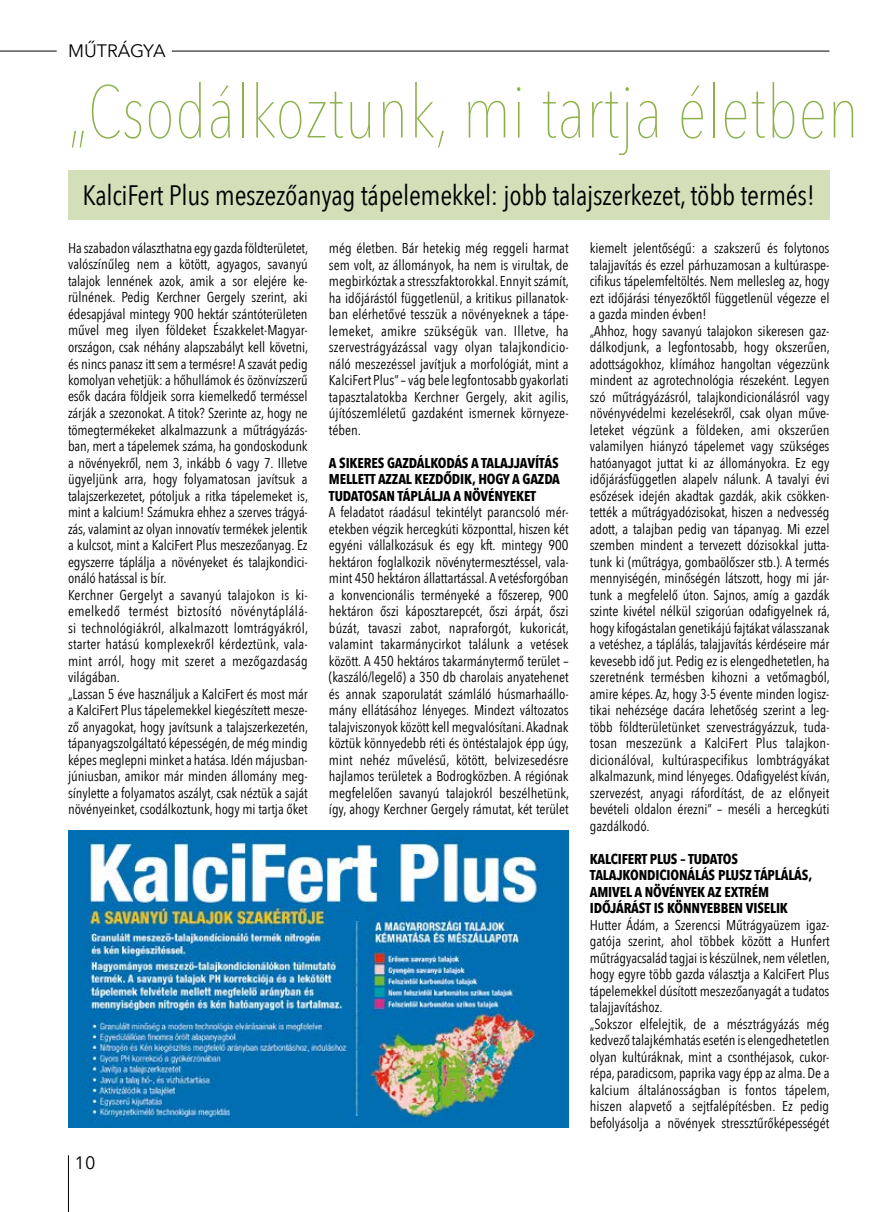
<style>
.page{position:relative;width:872px;height:1212px;background:#fff}
.page>*{position:absolute;margin:0;border:0;box-sizing:border-box;transform-origin:0 0}
.t1{font:200 73.35px "Avenir Next Condensed";letter-spacing:.005em;color:#8db14a}
.t2{font:28.05px "Avenir Next Condensed";letter-spacing:-.01em;color:#000}
.t3{font:18px "Avenir Next";color:#000}
.t4{font:14.25px/16.5px "Avenir Next Condensed";letter-spacing:-.005em;color:#000}
.t5{font:700 14.25px/16.5px "Avenir Next Condensed";letter-spacing:-.01em;color:#000;text-align:justify}
</style>
<div class="page">
<img style="left:68px;top:830px;width:500px;height:297px">
<div style="left:68px;top:170px;width:761px;height:50px;background:#d3dfb9"></div>
<hr style="left:0;top:51px;width:57px;height:1px;background:#000">
<hr style="left:172px;top:51px;width:657px;height:1px;background:#000">
<hr style="left:68px;top:1155px;width:1px;height:57px;background:#000">
<p class="t3" style="left:68px;top:36px;width:99px">MŰTRÁGYA</p>
<h1 class="t1" style="left:68px;top:68px;width:792px">„Csodálkoztunk, mi tartja életben</h1>
<h2 class="t2" style="left:82px;top:171px;width:734px">KalciFert Plus meszezőanyag tápelemekkel: jobb talajszerkezet, több termés!</h2>
<p class="t4" style="left:68px;top:239px;width:241px">Ha szabadon választhatna egy gazda földterületet, valószínűleg nem a kötött, agyagos, savanyú talajok lennének azok, amik a sor elejére ke&shy;rülnének. Pedig Kerchner Gergely szerint, aki édesapjával mintegy 900 hektár szántóterületen művel meg ilyen földeket Északkelet-Magyar&shy;országon, csak néhány alapszabályt kell követni, és nincs panasz itt sem a termésre! A szavát pedig komolyan vehetjük: a hőhullámok és özönvízszerű esők dacára földjeik sorra kiemelkedő terméssel zárják a szezonokat. A titok? Szerinte az, hogy ne tömegtermékeket alkalmazzunk a műtrágyázás&shy;ban, mert a tápelemek száma, ha gondoskodunk a növényekről, nem 3, inkább 6 vagy 7. Illetve ügyeljünk arra, hogy folyamatosan javítsuk a talajszerkezetet, pótoljuk a ritka tápelemeket is, mint a kalcium! Számukra ehhez a szerves trágyá&shy;zás, valamint az olyan innovatív termékek jelentik a kulcsot, mint a KalciFert Plus meszezőanyag. Ez egyszerre táplálja a növényeket és talajkondici&shy;onáló hatással is bír.<br>Kerchner Gergelyt a savanyú talajokon is ki&shy;emelkedő termést biztosító növénytáplálá&shy;si technológiákról, alkalmazott lomtrágyákról, starter hatású komplexekről kérdeztünk, vala&shy;mint arról, hogy mit szeret a mezőgazdaság világában.<br>„Lassan 5 éve használjuk a KalciFert és most már a KalciFert Plus tápelemekkel kiegészített mesze&shy;ző anyagokat, hogy javítsunk a talajszerkezetén, tápanyagszolgáltató képességén, de még mindig képes meglepni minket a hatása. Idén májusban&shy;júniusban, amikor már minden állomány meg&shy;sínylette a folyamatos aszályt, csak néztük a saját növényeinket, csodálkoztunk, hogy mi tartja őket</p>
<p class="t4" style="left:329px;top:239px;width:242px;text-align:justify">még életben. Bár hetekig még reggeli harmat sem volt, az állományok, ha nem is virultak, de megbirkóztak a stresszfaktorokkal. Ennyit számít, ha időjárástól függetlenül, a kritikus pillanatok&shy;ban elérhetővé tesszük a növényeknek a tápe&shy;lemeket, amikre szükségük van. Illetve, ha szervestrágyázással vagy olyan talajkondicio&shy;náló meszezéssel javítjuk a morfológiát, mint a KalciFert Plus” – vág bele legfontosabb gyakorlati tapasztalatokba Kerchner Gergely, akit agilis, újítószemléletű gazdaként ismernek környeze&shy;tében.</p>
<p class="t5" style="left:329px;top:454px;width:232px">A SIKERES GAZDÁLKODÁS A TALAJJAVÍTÁS MELLETT AZZAL KEZDŐDIK, HOGY A GAZDA TUDATOSAN TÁPLÁLJA A NÖVÉNYEKET</p>
<p class="t4" style="left:329px;top:503px;width:242px;text-align:justify">A feladatot ráadásul tekintélyt parancsoló mér&shy;etekben végzik hercegkúti központtal, hiszen két egyéni vállalkozásuk és egy kft. mintegy 900 hektáron foglalkozik növénytermesztéssel, vala&shy;mint 450 hektáron állattartással. A vetésforgóban a konvencionális terményeké a főszerep, 900 hektáron őszi káposztarepcét, őszi árpát, őszi búzát, tavaszi zabot, napraforgót, kukoricát, valamint takarmánycirkot találunk a vetések között. A 450 hektáros takarmánytermő terület – (kaszáló/legelő) a 350 db charolais anyatehenet és annak szaporulatát számláló húsmarhaállo&shy;mány ellátásához lényeges. Mindezt változatos talajviszonyok között kell megvalósítani. Akadnak köztük könnyedebb réti és öntéstalajok épp úgy, mint nehéz művelésű, kötött, belvizesedésre hajlamos területek a Bodrogközben. A régiónak megfelelően savanyú talajokról beszélhetünk, így, ahogy Kerchner Gergely rámutat, két terület</p>
<p class="t3" style="left:75px;top:1147px;width:22px">10</p>
<p class="t4" style="left:590px;top:239px;width:241px">kiemelt jelentőségű: a szakszerű és folytonos talajjavítás és ezzel párhuzamosan a kultúraspe&shy;cifikus tápelemfeltöltés. Nem mellesleg az, hogy ezt időjárási tényezőktől függetlenül végezze el a gazda minden évben!<br>„Ahhoz, hogy savanyú talajokon sikeresen gaz&shy;dálkodjunk, a legfontosabb, hogy okszerűen, adottságokhoz, klímához hangoltan végezzünk mindent az agrotechnológia részeként. Legyen szó műtrágyázásról, talajkondicionálásról vagy növényvédelmi kezelésekről, csak olyan műve&shy;leteket végzünk a földeken, ami okszerűen valamilyen hiányzó tápelemet vagy szükséges hatóanyagot juttat ki az állományokra. Ez egy időjárásfüggetlen alapelv nálunk. A tavalyi évi esőzések idején akadtak gazdák, akik csökken&shy;tették a műtrágyadózisokat, hiszen a nedvesség adott, a talajban pedig van tápanyag. Mi ezzel szemben mindent a tervezett dózisokkal jutta&shy;tunk ki (műtrágya, gombaölőszer stb.). A termés mennyiségén, minőségén látszott, hogy mi jár&shy;tunk a megfelelő úton. Sajnos, amíg a gazdák szinte kivétel nélkül szigorúan odafigyelnek rá, hogy kifogástalan genetikájú fajtákat válasszanak a vetéshez, a táplálás, talajjavítás kérdéseire már kevesebb idő jut. Pedig ez is elengedhetetlen, ha szeretnénk termésben kihozni a vetőmagból, amire képes. Az, hogy 3-5 évente minden logisz&shy;tikai nehézsége dacára lehetőség szerint a leg&shy;több földterületünket szervestrágyázzuk, tuda&shy;tosan meszezünk a KalciFert Plus talajkon&shy;dicionálóval, kultúraspecifikus lombtrágyákat alkalmazunk, mind lényeges. Odafigyelést kíván, szervezést, anyagi ráfordítást, de az előnyeit bevételi oldalon érezni” – meséli a hercegkúti gazdálkodó.</p>
<p class="t5" style="left:590px;top:850px;width:224px;text-align:left">KALCIFERT PLUS – TUDATOS<br>TALAJKONDICIONÁLÁS PLUSZ TÁPLÁLÁS,<br>AMIVEL A NÖVÉNYEK AZ EXTRÉM<br>IDŐJÁRÁST IS KÖNNYEBBEN VISELIK</p>
<p class="t4" style="left:590px;top:916px;width:242px">Hutter Ádám, a Szerencsi Műtrágyaüzem igaz&shy;gatója szerint, ahol többek között a Hunfert műtrágyacsalád tagjai is készülnek, nem véletlen, hogy egyre több gazda választja a KalciFert Plus tápelemekkel dúsított meszezőanyagát a tudatos talajjavításhoz.<br>„Sokszor elfelejtik, de a mésztrágyázás még kedvező talajkémhatás esetén is elengedhetetlen olyan kultúráknak, mint a csonthéjasok, cukor&shy;répa, paradicsom, paprika vagy épp az alma. De a kalcium általánosságban is fontos tápelem, hiszen alapvető a sejtfalépítésben. Ez pedig befolyásolja a növények stressztűrőképességét</p>
</div>
